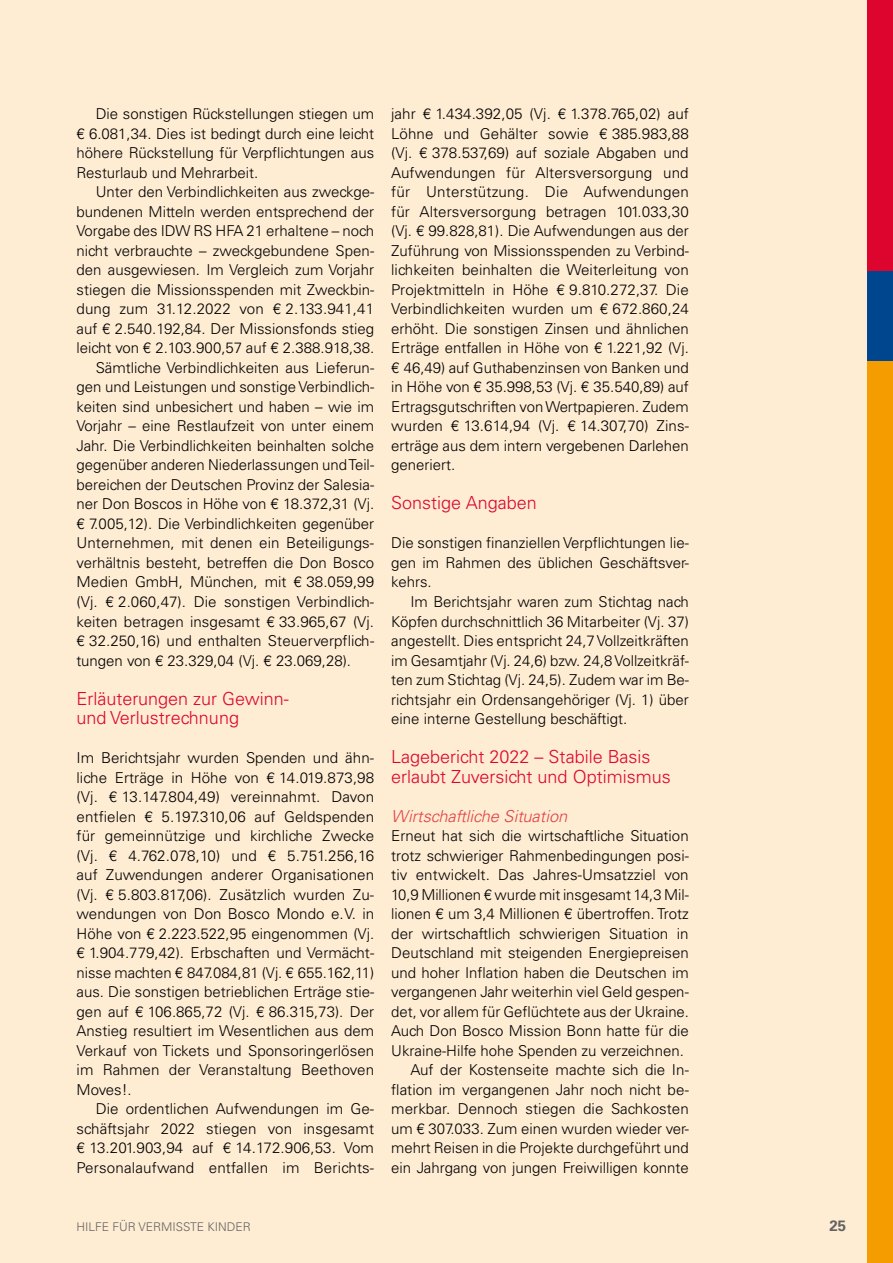
<style>
.page{position:relative;width:893px;height:1263px;background:#feecd3}
.page>*{position:absolute;margin:0;border:0;box-sizing:border-box;transform-origin:0 0}
.H2_Finanzbericht{font:300 18px/19.5px "Univers LT Std";color:#dd052d}
.H3_Finanzbericht{font:italic 300 16.5px "Univers LT Std";color:#e24145}
._200_Standard{font:300 15px/19.5px "Univers LT Std";color:#000;text-align:justify}
._201_Standard_O{font:300 15px/19.5px "Univers LT Std";color:#000;text-align:justify}
.t1{font:700 15px "Univers LT Std";color:#636362}
.t2{font:300 12px "Univers LT Std";color:#636362}
</style>
<div class="page">
<div style="left:867px;top:0;width:26px;height:271px;background:#dd052d"></div>
<div style="left:867px;top:271px;width:26px;height:91px;background:#00468e"></div>
<div style="left:867px;top:362px;width:26px;height:901px;background:#f59c00"></div>
<p class="_200_Standard" style="left:77px;top:104px;width:299px;text-indent:19px">Die sonstigen Rückstellungen stiegen um € 6.081,34. Dies ist bedingt durch eine leicht höhere Rückstellung für Verpflichtungen aus Resturlaub und Mehrarbeit.</p>
<p class="_200_Standard" style="left:77px;top:182px;width:299px;text-indent:19px">Unter den Verbindlichkeiten aus zweckge&shy;bundenen Mitteln werden entsprechend der Vorgabe des IDW RS HFA 21 erhaltene – noch nicht verbrauchte – zweckgebundene Spen&shy;den ausgewiesen. Im Vergleich zum Vorjahr stiegen die Missionsspenden mit Zweckbin&shy;dung zum 31.12.2022 von € 2.133.941,41 auf € 2.540.192,84. Der Missionsfonds stieg leicht von € 2.103.900,57 auf € 2.388.918,38.</p>
<p class="_200_Standard" style="left:77px;top:358px;width:299px;text-indent:19px">Sämtliche Verbindlichkeiten aus Lieferun&shy;gen und Leistungen und sonstige Verbindlich&shy;keiten sind unbesichert und haben – wie im Vorjahr – eine Restlaufzeit von unter einem Jahr. Die Verbindlichkeiten beinhalten solche gegenüber anderen Niederlassungen und Teil&shy;bereichen der Deutschen Provinz der Salesia&shy;ner Don Boscos in Höhe von € 18.372,31 (Vj. € 7.005,12). Die Verbindlichkeiten gegenüber Unternehmen, mit denen ein Beteiligungs&shy;verhältnis besteht, betreffen die Don Bosco Medien GmbH, München, mit € 38.059,99 (Vj. € 2.060,47). Die sonstigen Verbindlich&shy;keiten betragen insgesamt € 33.965,67 (Vj. € 32.250,16) und enthalten Steuerverpflich&shy;tungen von € 23.329,04 (Vj. € 23.069,28).</p>
<h2 class="H2_Finanzbericht" style="left:77px;top:688px;width:214px">Erläuterungen zur Gewinn&shy;und Verlustrechnung</h2>
<p class="_201_Standard_O" style="left:77px;top:748px;width:299px">Im Berichtsjahr wurden Spenden und ähn&shy;liche Erträge in Höhe von € 14.019.873,98 (Vj. € 13.147.804,49) vereinnahmt. Davon entfielen € 5.197.310,06 auf Geldspenden für gemeinnützige und kirchliche Zwecke (Vj. € 4.762.078,10) und € 5.751.256,16 auf Zuwendungen anderer Organisationen (Vj. € 5.803.817,06). Zusätzlich wurden Zu&shy;wendungen von Don Bosco Mondo e.V. in Höhe von € 2.223.522,95 eingenommen (Vj. € 1.904.779,42). Erbschaften und Vermächt&shy;nisse machten € 847.084,81 (Vj. € 655.162,11) aus. Die sonstigen betrieblichen Erträge stie&shy;gen auf € 106.865,72 (Vj. € 86.315,73). Der Anstieg resultiert im Wesentlichen aus dem Verkauf von Tickets und Sponsoringerlösen im Rahmen der Veranstaltung Beethoven Moves!.</p>
<p class="_200_Standard" style="left:77px;top:1099px;width:299px;text-indent:19px">Die ordentlichen Aufwendungen im Ge&shy;schäftsjahr 2022 stiegen von insgesamt € 13.201.903,94 auf € 14.172.906,53. Vom Personalaufwand entfallen im Berichts-</p>
<p class="_200_Standard" style="left:391px;top:104px;width:299px">jahr € 1.434.392,05 (Vj. € 1.378.765,02) auf Löhne und Gehälter sowie € 385.983,88 (Vj. € 378.537,69) auf soziale Abgaben und Aufwendungen für Altersversorgung und für Unterstützung. Die Aufwendungen für Altersversorgung betragen 101.033,30 (Vj. € 99.828,81). Die Aufwendungen aus der Zuführung von Missionsspenden zu Verbind&shy;lichkeiten beinhalten die Weiterleitung von Projektmitteln in Höhe € 9.810.272,37. Die Verbindlichkeiten wurden um € 672.860,24 erhöht. Die sonstigen Zinsen und ähnlichen Erträge entfallen in Höhe von € 1.221,92 (Vj. € 46,49) auf Guthabenzinsen von Banken und in Höhe von € 35.998,53 (Vj. € 35.540,89) auf Ertragsgutschriften von Wertpapieren. Zudem wurden € 13.614,94 (Vj. € 14.307,70) Zins&shy;erträge aus dem intern vergebenen Darlehen generiert.</p>
<h2 class="H2_Finanzbericht" style="left:391px;top:493px;width:147px">Sonstige Angaben</h2>
<p class="_201_Standard_O" style="left:391px;top:533px;width:299px">Die sonstigen finanziellen Verpflichtungen lie&shy;gen im Rahmen des üblichen Geschäftsver&shy;kehrs.</p>
<p class="_200_Standard" style="left:391px;top:592px;width:299px;text-indent:19px">Im Berichtsjahr waren zum Stichtag nach Köpfen durchschnittlich 36 Mitarbeiter (Vj. 37) angestellt. Dies entspricht 24,7 Vollzeitkräften im Gesamtjahr (Vj. 24,6) bzw. 24,8 Vollzeitkräf&shy;ten zum Stichtag (Vj. 24,5). Zudem war im Be&shy;richtsjahr ein Ordensangehöriger (Vj. 1) über eine interne Gestellung beschäftigt.</p>
<h2 class="H2_Finanzbericht" style="left:391px;top:747px;width:281px">Lagebericht 2022 – Stabile Basis erlaubt Zuversicht und Optimismus</h2>
<h3 class="H3_Finanzbericht" style="left:391px;top:806px;width:178px">Wirtschaftliche Situation</h3>
<p class="_201_Standard_O" style="left:391px;top:826px;width:299px">Erneut hat sich die wirtschaftliche Situation trotz schwieriger Rahmenbedingungen posi&shy;tiv entwickelt. Das Jahres-Umsatzziel von 10,9 Millionen € wurde mit insgesamt 14,3 Mil&shy;lionen € um 3,4 Millionen € übertroffen. Trotz der wirtschaftlich schwierigen Situation in Deutschland mit steigenden Energiepreisen und hoher Inflation haben die Deutschen im vergangenen Jahr weiterhin viel Geld gespen&shy;det, vor allem für Geflüchtete aus der Ukraine.<br>Auch Don Bosco Mission Bonn hatte für die Ukraine-Hilfe hohe Spenden zu verzeichnen.</p>
<p class="_200_Standard" style="left:391px;top:1060px;width:299px;text-indent:19px">Auf der Kostenseite machte sich die In&shy;flation im vergangenen Jahr noch nicht be&shy;merkbar. Dennoch stiegen die Sachkosten um € 307.033. Zum einen wurden wieder ver&shy;mehrt Reisen in die Projekte durchgeführt und ein Jahrgang von jungen Freiwilligen konnte</p>
<p class="t2" style="left:77px;top:1219px;width:16px">Hilfe</p>
<p class="t2" style="left:113px;top:1219px;width:9px">für</p>
<p class="t2" style="left:138px;top:1219px;width:9px">vermisste</p>
<p class="t2" style="left:207px;top:1219px;width:16px">Kinder</p>
<p class="t1" style="left:829px;top:1217px;width:18px">25</p>
</div>
